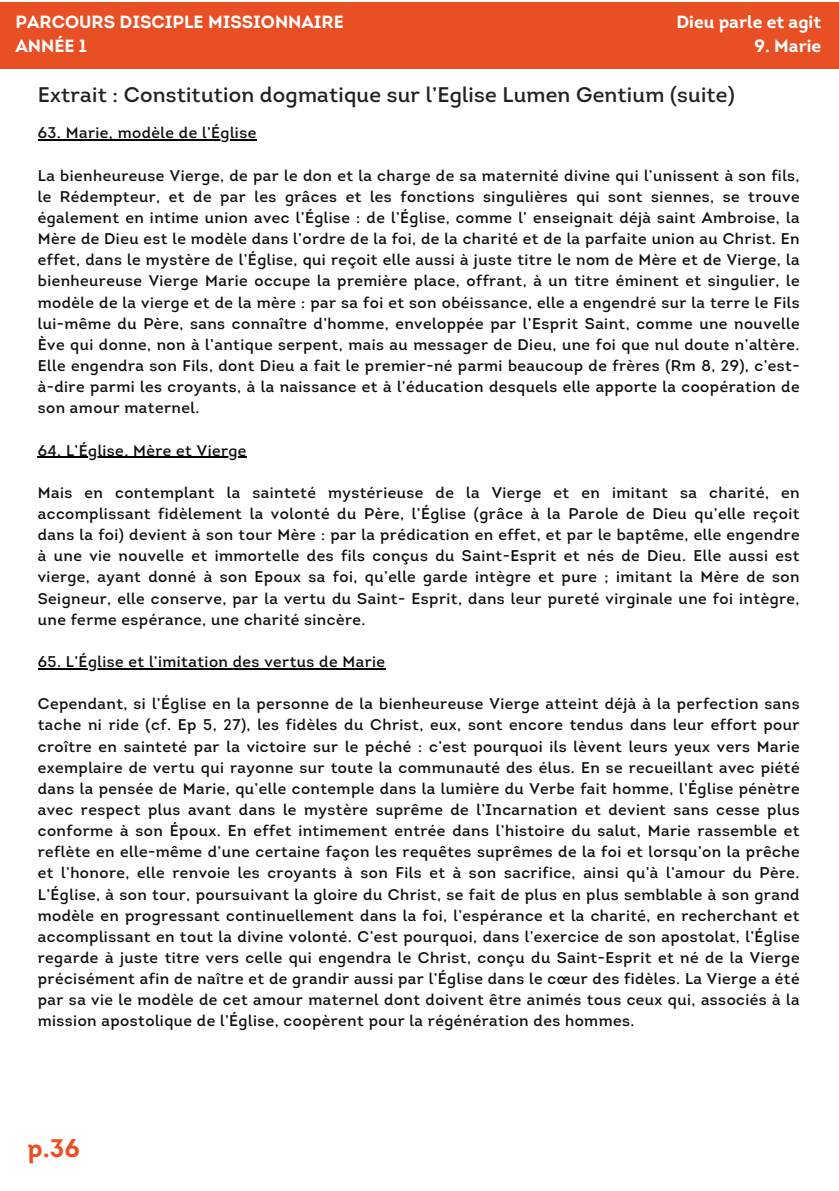
<style>
.page{position:relative;width:839px;height:1191px;background:#fff}
.page>*{position:absolute;margin:0;border:0;box-sizing:border-box;transform-origin:0 0}
.t1{font:700 25.4px "Intro";color:#ea5023}
.t2{font:21.2px "Intro";letter-spacing:.01em;color:#242021}
.t3{font:700 17.6px/24.4px "Intro";color:#fff}
.t4{font:15.4px/21.2px "Intro";letter-spacing:.03em;color:#100f0c;text-align:justify}
</style>
<div class="page">
<div style="left:0;top:2px;width:838px;height:67px;background:#e94f24"></div>
<hr style="left:38px;top:140px;width:219px;height:1px;background:#030406">
<hr style="left:38px;top:457px;width:209px;height:1px;background:#030406">
<hr style="left:38px;top:668px;width:347px;height:1px;background:#030406">
<p class="t3" style="left:16px;top:9px;width:330px">PARCOURS DISCIPLE MISSIONNAIRE<br>ANNÉE 1</p>
<p class="t3" style="left:676px;top:9px;width:146px">Dieu parle et agit</p>
<p class="t3" style="left:754px;top:34px;width:68px">9. Marie</p>
<h2 class="t2" style="left:38px;top:81px;width:698px">Extrait : Constitution dogmatique sur l’Eglise Lumen Gentium (suite)</h2>
<p class="t4" style="left:38px;top:122px;width:220px">63. Marie, modèle de l’Église</p>
<p class="t4" style="left:38px;top:165px;width:763px">La bienheureuse Vierge, de par le don et la charge de sa maternité divine qui l’unissent à son fils, le Rédempteur, et de par les grâces et les fonctions singulières qui sont siennes, se trouve également en intime union avec l’Église : de l’Église, comme l’ enseignait déjà saint Ambroise, la Mère de Dieu est le modèle dans l’ordre de la foi, de la charité et de la parfaite union au Christ. En effet, dans le mystère de l’Église, qui reçoit elle aussi à juste titre le nom de Mère et de Vierge, la bienheureuse Vierge Marie occupe la première place, offrant, à un titre éminent et singulier, le modèle de la vierge et de la mère : par sa foi et son obéissance, elle a engendré sur la terre le Fils lui-même du Père, sans connaître d’homme, enveloppée par l’Esprit Saint, comme une nouvelle Ève qui donne, non à l’antique serpent, mais au messager de Dieu, une foi que nul doute n’altère.<br>Elle engendra son Fils, dont Dieu a fait le premier-né parmi beaucoup de frères (Rm 8, 29), c’est&shy;à-dire parmi les croyants, à la naissance et à l’éducation desquels elle apporte la coopération de son amour maternel.</p>
<p class="t4" style="left:38px;top:440px;width:210px">64. L’Église, Mère et Vierge</p>
<p class="t4" style="left:38px;top:482px;width:763px">Mais en contemplant la sainteté mystérieuse de la Vierge et en imitant sa charité, en accomplissant fidèlement la volonté du Père, l’Église (grâce à la Parole de Dieu qu’elle reçoit dans la foi) devient à son tour Mère : par la prédication en effet, et par le baptême, elle engendre à une vie nouvelle et immortelle des fils conçus du Saint-Esprit et nés de Dieu. Elle aussi est vierge, ayant donné à son Epoux sa foi, qu’elle garde intègre et pure ; imitant la Mère de son Seigneur, elle conserve, par la vertu du Saint- Esprit, dans leur pureté virginale une foi intègre, une ferme espérance, une charité sincère.</p>
<p class="t4" style="left:38px;top:651px;width:349px">65. L’Église et l’imitation des vertus de Marie</p>
<p class="t4" style="left:38px;top:693px;width:763px">Cependant, si l’Église en la personne de la bienheureuse Vierge atteint déjà à la perfection sans tache ni ride (cf. Ep 5, 27), les fidèles du Christ, eux, sont encore tendus dans leur effort pour croître en sainteté par la victoire sur le péché : c’est pourquoi ils lèvent leurs yeux vers Marie exemplaire de vertu qui rayonne sur toute la communauté des élus. En se recueillant avec piété dans la pensée de Marie, qu’elle contemple dans la lumière du Verbe fait homme, l’Église pénètre avec respect plus avant dans le mystère suprême de l’Incarnation et devient sans cesse plus conforme à son Époux. En effet intimement entrée dans l’histoire du salut, Marie rassemble et reflète en elle-même d’une certaine façon les requêtes suprêmes de la foi et lorsqu’on la prêche et l’honore, elle renvoie les croyants à son Fils et à son sacrifice, ainsi qu’à l’amour du Père.<br>L’Église, à son tour, poursuivant la gloire du Christ, se fait de plus en plus semblable à son grand modèle en progressant continuellement dans la foi, l’espérance et la charité, en recherchant et accomplissant en tout la divine volonté. C’est pourquoi, dans l’exercice de son apostolat, l’Église regarde à juste titre vers celle qui engendra le Christ, conçu du Saint-Esprit et né de la Vierge précisément afin de naître et de grandir aussi par l’Église dans le cœur des fidèles. La Vierge a été par sa vie le modèle de cet amour maternel dont doivent être animés tous ceux qui, associés à la mission apostolique de l’Église, coopèrent pour la régénération des hommes.</p>
<h1 class="t1" style="left:28px;top:1132px;width:54px">p.36</h1>
</div>
